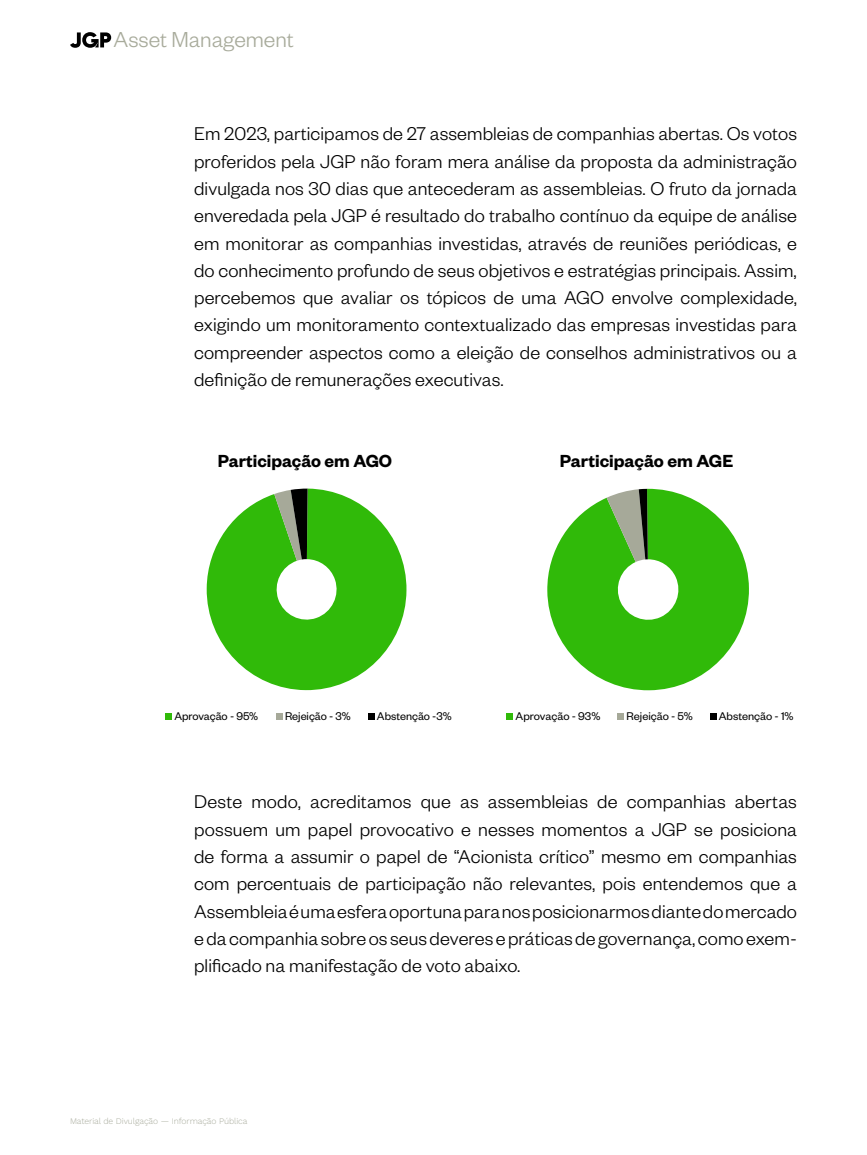
<style>
.page{position:relative;width:867px;height:1155px;background:#fff}
.page>*{position:absolute;margin:0;border:0;box-sizing:border-box;transform-origin:0 0}
.t1{font:300 23.83px "Founders Grotesk";color:#a8ab9b}
.t2{font:300 20.3px/27.3px "Founders Grotesk";letter-spacing:.005em;color:#000;text-align:justify}
.t3{font:600 19.21px "Founders Grotesk";color:#000}
.t4{font:12.32px "Founders Grotesk";color:#000}
.t5{font:12.29px "Founders Grotesk";color:#000}
.t6{font:300 8.57px "Work Sans";letter-spacing:-.01em;color:#a8ab9c}
</style>
<div class="page">
<svg style="left:70px;top:32px;width:41px;height:16px"></svg>
<svg style="left:206px;top:489px;width:201px;height:202px;fill:#30ba09"></svg>
<svg style="left:274px;top:489px;width:33px;height:72px;background:#4e7b3d"></svg>
<div style="left:165px;top:713px;width:7px;height:6px;background:#30ba09"></div>
<svg style="left:276px;top:713px;width:6px;height:6px"></svg>
<svg style="left:368px;top:713px;width:6px;height:6px"></svg>
<svg style="left:547px;top:488px;width:202px;height:203px;fill:#30ba09"></svg>
<svg style="left:606px;top:489px;width:41px;height:73px;background:#719f5e"></svg>
<svg style="left:506px;top:713px;width:6px;height:6px"></svg>
<svg style="left:617px;top:713px;width:6px;height:6px"></svg>
<div style="left:709px;top:713px;width:7px;height:6px;background:#000"></div>
<p class="t1" style="left:114px;top:25px;width:182px">Asset Management</p>
<p class="t2" style="left:194px;top:119px;width:604px">Em 2023, participamos de 27 assembleias de companhias abertas. Os votos proferidos pela JGP não foram mera análise da proposta da administração divulgada nos 30 dias que antecederam as assembleias. O fruto da jornada enveredada pela JGP é resultado do trabalho contínuo da equipe de análise em monitorar as companhias investidas, através de reuniões periódicas, e do conhecimento profundo de seus objetivos e estratégias principais. Assim, percebemos que avaliar os tópicos de uma AGO envolve complexidade, exigindo um monitoramento contextualizado das empresas investidas para compreender aspectos como a eleição de conselhos administrativos ou a definição de remunerações executivas.</p>
<p class="t3" style="left:218px;top:449px;width:176px">Participação em AGO</p>
<p class="t3" style="left:559px;top:449px;width:175px">Participação em AGE</p>
<p class="t4" style="left:174px;top:709px;width:85px">Aprovação - 95%</p>
<p class="t4" style="left:285px;top:709px;width:67px">Rejeição - 3%</p>
<p class="t4" style="left:377px;top:709px;width:76px">Abstenção -3%</p>
<p class="t5" style="left:515px;top:709px;width:86px">Aprovação - 93%</p>
<p class="t5" style="left:626px;top:709px;width:68px">Rejeição - 5%</p>
<p class="t5" style="left:718px;top:709px;width:76px">Abstenção - 1%</p>
<p class="t2" style="left:194px;top:787px;width:604px">Deste modo, acreditamos que as assembleias de companhias abertas possuem um papel provocativo e nesses momentos a JGP se posiciona de forma a assumir o papel de “Acionista crítico” mesmo em companhias com percentuais de participação não relevantes, pois entendemos que a Assembleia é uma esfera oportuna para nos posicionarmos diante do mercado e da companhia sobre os seus deveres e práticas de governança, como exem&shy;plificado na manifestação de voto abaixo.</p>
<p class="t6" style="left:70px;top:1114px;width:179px">Material de Divulgação — Informação Pública</p>
</div>
